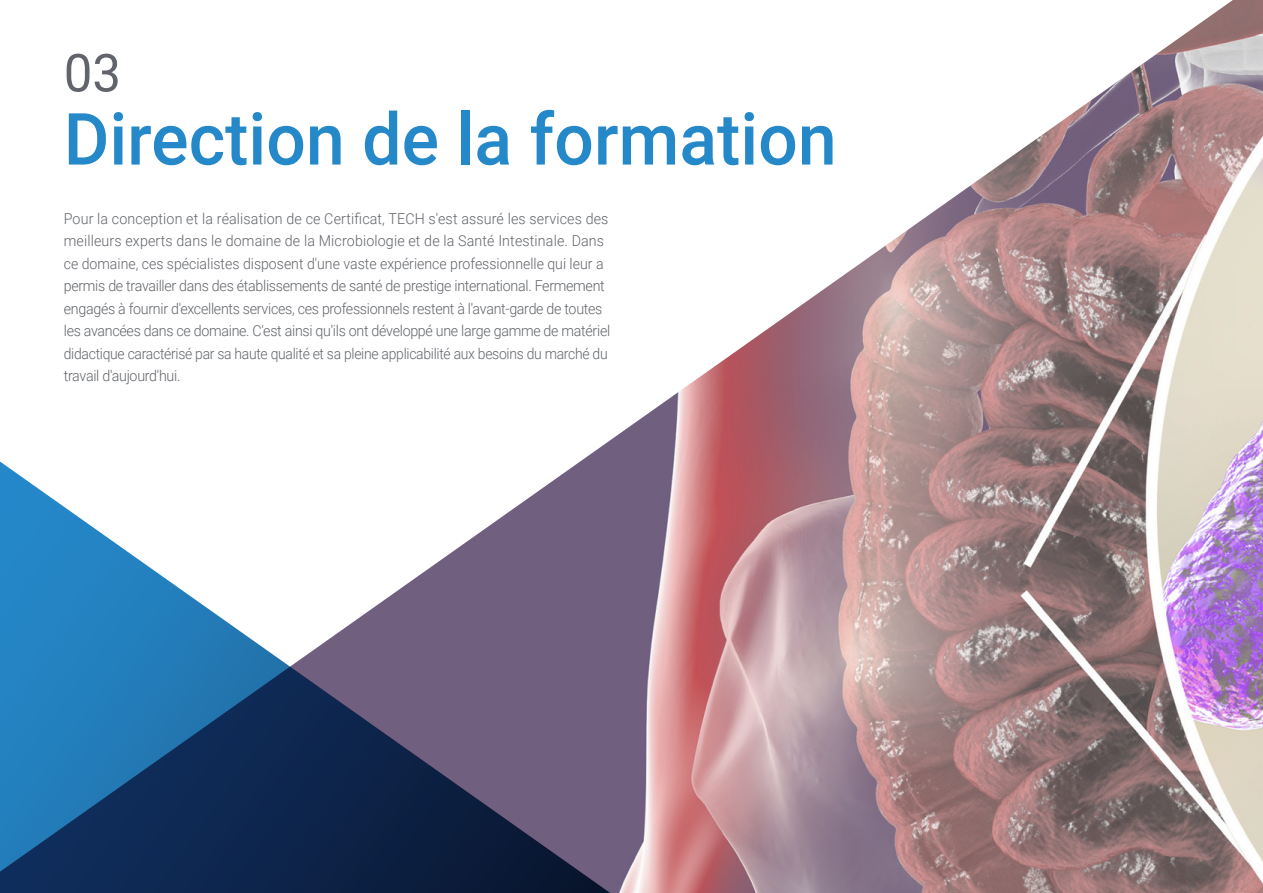
<style>
.page{position:relative;width:1263px;height:893px;background:#fff}
.page>*{position:absolute;margin:0;border:0;box-sizing:border-box;transform-origin:0 0}
.t1{font:500 72px "Roboto";color:#2488c9}
.t2{font:52.5px "Roboto";color:#61646a}
.t3{font:300 15px/22.5px "Roboto";letter-spacing:-.02em;color:#61646a;scale:.95 1}
</style>
<div class="page">
<img style="left:602px;top:0;width:661px;height:893px">
<svg style="left:0;top:446px;width:640px;height:447px"></svg>
<h2 class="t2" style="left:64px;top:36px;width:59px">03</h2>
<h1 class="t1" style="left:64px;top:89px;width:774px">Direction de la formation</h1>
<p class="t3" style="left:64px;top:207px;width:577px">Pour la conception et la réalisation de ce Certificat, TECH s'est assuré les services des meilleurs experts dans le domaine de la Microbiologie et de la Santé Intestinale. Dans ce domaine, ces spécialistes disposent d'une vaste expérience professionnelle qui leur a permis de travailler dans des établissements de santé de prestige international. Fermement engagés à fournir d'excellents services, ces professionnels restent à l'avant-garde de toutes les avancées dans ce domaine. C'est ainsi qu'ils ont développé une large gamme de matériel didactique caractérisé par sa haute qualité et sa pleine applicabilité aux besoins du marché du travail d'aujourd'hui.</p>
</div>
